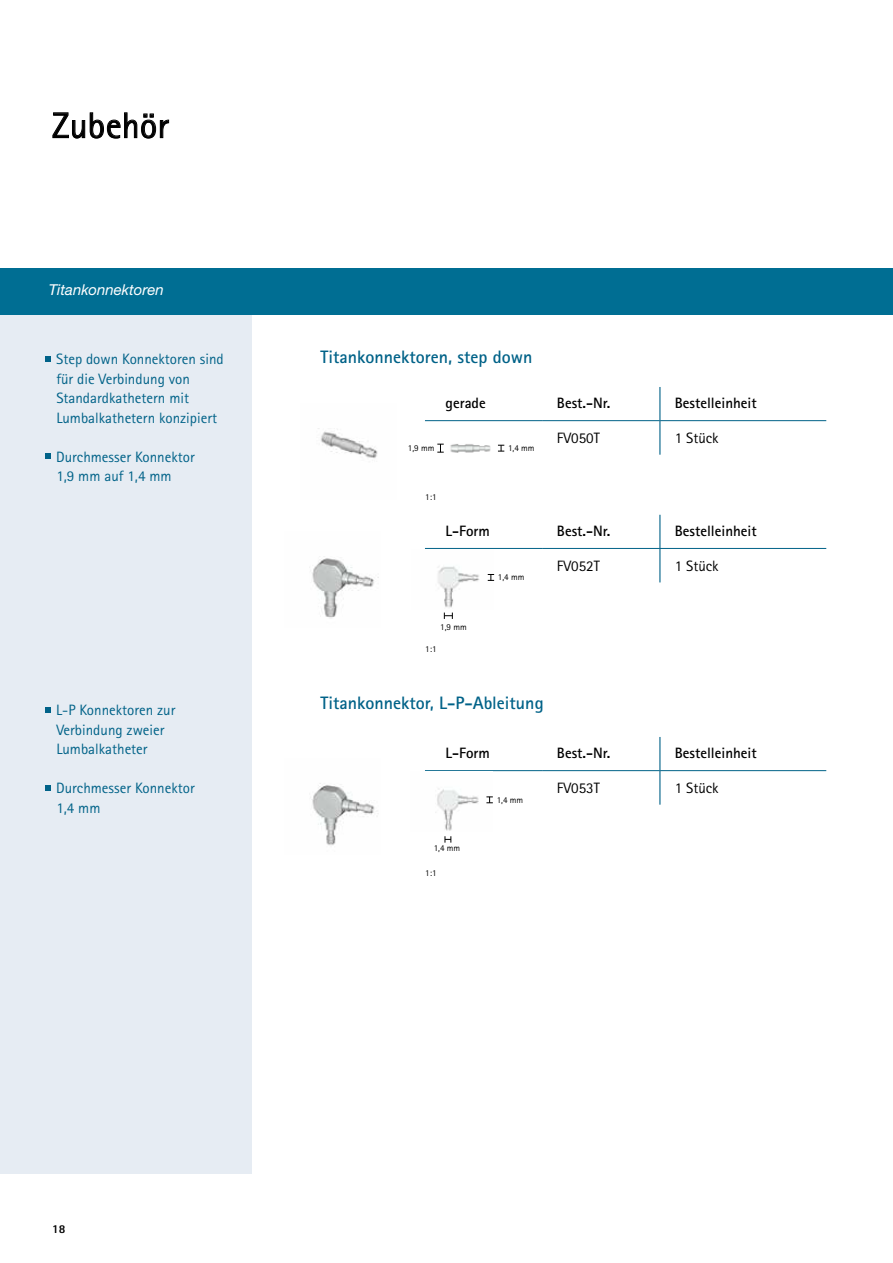
<style>
.page{position:relative;width:893px;height:1263px;background:#fff}
.page>*{position:absolute;margin:0;border:0;box-sizing:border-box;transform-origin:0 0}
.t1{font:36px "Rotis Sans Serif Pro";letter-spacing:.005em;color:#000}
.t2{font:700 18px "Rotis Sans Serif Pro";color:#006288}
.t3{font:15px/19.5px "Rotis Sans Serif Pro";color:#006288}
.t4{font:700 15px "Rotis Sans Serif Pro";color:#000}
.t5{font:15px "Rotis Sans Serif Pro";color:#000}
.t6{font:italic 15px "Helvetica Neue LT";color:#fff}
.t7{font:800 12px "Rotis Sans Serif Pro";color:#000}
.t8{font:9px "Rotis Sans Serif Pro";color:#000}
</style>
<div class="page">
<div style="left:0;top:269px;width:252px;height:905px;background:#e6ecf3"></div>
<svg style="left:46px;top:356px;width:5px;height:5px"></svg>
<svg style="left:46px;top:453px;width:5px;height:6px"></svg>
<svg style="left:46px;top:707px;width:5px;height:5px"></svg>
<svg style="left:46px;top:785px;width:5px;height:5px"></svg>
<div style="left:0;top:268px;width:893px;height:47px;background:#006e93"></div>
<hr style="left:659px;top:387px;width:1px;height:33px;background:#006288">
<hr style="left:659px;top:421px;width:1px;height:34px;background:#006288">
<hr style="left:425px;top:420px;width:117px;height:1px;background:#006288">
<hr style="left:542px;top:420px;width:118px;height:1px;background:#006288">
<hr style="left:660px;top:420px;width:166px;height:1px;background:#006288">
<hr style="left:659px;top:515px;width:1px;height:33px;background:#006288">
<hr style="left:659px;top:549px;width:1px;height:33px;background:#006288">
<hr style="left:425px;top:548px;width:117px;height:1px;background:#006288">
<hr style="left:542px;top:548px;width:118px;height:1px;background:#006288">
<hr style="left:660px;top:548px;width:166px;height:1px;background:#006288">
<hr style="left:659px;top:737px;width:1px;height:33px;background:#006288">
<hr style="left:659px;top:771px;width:1px;height:34px;background:#006288">
<hr style="left:425px;top:770px;width:117px;height:1px;background:#006288">
<hr style="left:542px;top:770px;width:118px;height:1px;background:#006288">
<hr style="left:660px;top:770px;width:166px;height:1px;background:#006288">
<img style="left:318px;top:428px;width:60px;height:30px">
<img style="left:309px;top:556px;width:70px;height:63px">
<img style="left:312px;top:783px;width:63px;height:62px">
<img style="left:438px;top:566px;width:50px;height:42px">
<img style="left:435px;top:788px;width:58px;height:43px">
<img style="left:437px;top:443px;width:68px;height:10px">
<svg style="left:498px;top:445px;width:6px;height:7px"></svg>
<svg style="left:437px;top:444px;width:7px;height:9px"></svg>
<svg style="left:444px;top:612px;width:9px;height:7px"></svg>
<svg style="left:488px;top:574px;width:6px;height:7px"></svg>
<svg style="left:486px;top:797px;width:7px;height:6px"></svg>
<svg style="left:445px;top:836px;width:7px;height:7px"></svg>
<svg style="left:52px;top:112px;width:118px;height:27px"></svg>
<h1 class="t1" style="left:52px;top:104px;width:118px">Zubehör</h1>
<p class="t6" style="left:49px;top:280px;width:117px">Titankonnektoren</p>
<p class="t3" style="left:56px;top:349px;width:169px">Step down Konnektoren sind für die Verbindung von<br>Standardkathetern mit<br>Lumbalkathetern konzipiert</p>
<p class="t3" style="left:56px;top:447px;width:140px">Durchmesser Konnektor<br>1,9 mm auf 1,4 mm</p>
<p class="t3" style="left:56px;top:700px;width:121px">L-P Konnektoren zur<br>Verbindung zweier<br>Lumbalkatheter</p>
<p class="t3" style="left:56px;top:778px;width:140px">Durchmesser Konnektor<br>1,4 mm</p>
<p class="t2" style="left:320px;top:346px;width:213px">Titankonnektoren, step down</p>
<p class="t4" style="left:445px;top:393px;width:42px">gerade</p>
<p class="t4" style="left:557px;top:393px;width:55px">Best.-Nr.</p>
<p class="t4" style="left:675px;top:393px;width:83px">Bestelleinheit</p>
<p class="t5" style="left:557px;top:429px;width:44px">FV050T</p>
<p class="t5" style="left:675px;top:429px;width:45px">1 Stück</p>
<p class="t8" style="left:408px;top:442px;width:28px">1,9 mm</p>
<p class="t8" style="left:508px;top:443px;width:28px">1,4 mm</p>
<p class="t8" style="left:425px;top:491px;width:13px">1:1</p>
<p class="t4" style="left:445px;top:521px;width:46px">L-Form</p>
<p class="t4" style="left:557px;top:521px;width:55px">Best.-Nr.</p>
<p class="t4" style="left:675px;top:521px;width:83px">Bestelleinheit</p>
<p class="t5" style="left:557px;top:557px;width:44px">FV052T</p>
<p class="t5" style="left:675px;top:557px;width:45px">1 Stück</p>
<p class="t8" style="left:498px;top:572px;width:28px">1,4 mm</p>
<p class="t8" style="left:440px;top:621px;width:28px">1,9 mm</p>
<p class="t8" style="left:425px;top:643px;width:13px">1:1</p>
<p class="t2" style="left:320px;top:692px;width:225px">Titankonnektor, L-P-Ableitung</p>
<p class="t4" style="left:445px;top:743px;width:46px">L-Form</p>
<p class="t4" style="left:557px;top:743px;width:55px">Best.-Nr.</p>
<p class="t4" style="left:675px;top:743px;width:83px">Bestelleinheit</p>
<p class="t5" style="left:557px;top:779px;width:44px">FV053T</p>
<p class="t5" style="left:675px;top:779px;width:45px">1 Stück</p>
<p class="t8" style="left:434px;top:843px;width:28px">1,4 mm</p>
<p class="t8" style="left:425px;top:867px;width:13px">1:1</p>
<p class="t8" style="left:497px;top:794px;width:28px">1,4 mm</p>
<p class="t7" style="left:52px;top:1221px;width:15px">18</p>
</div>
